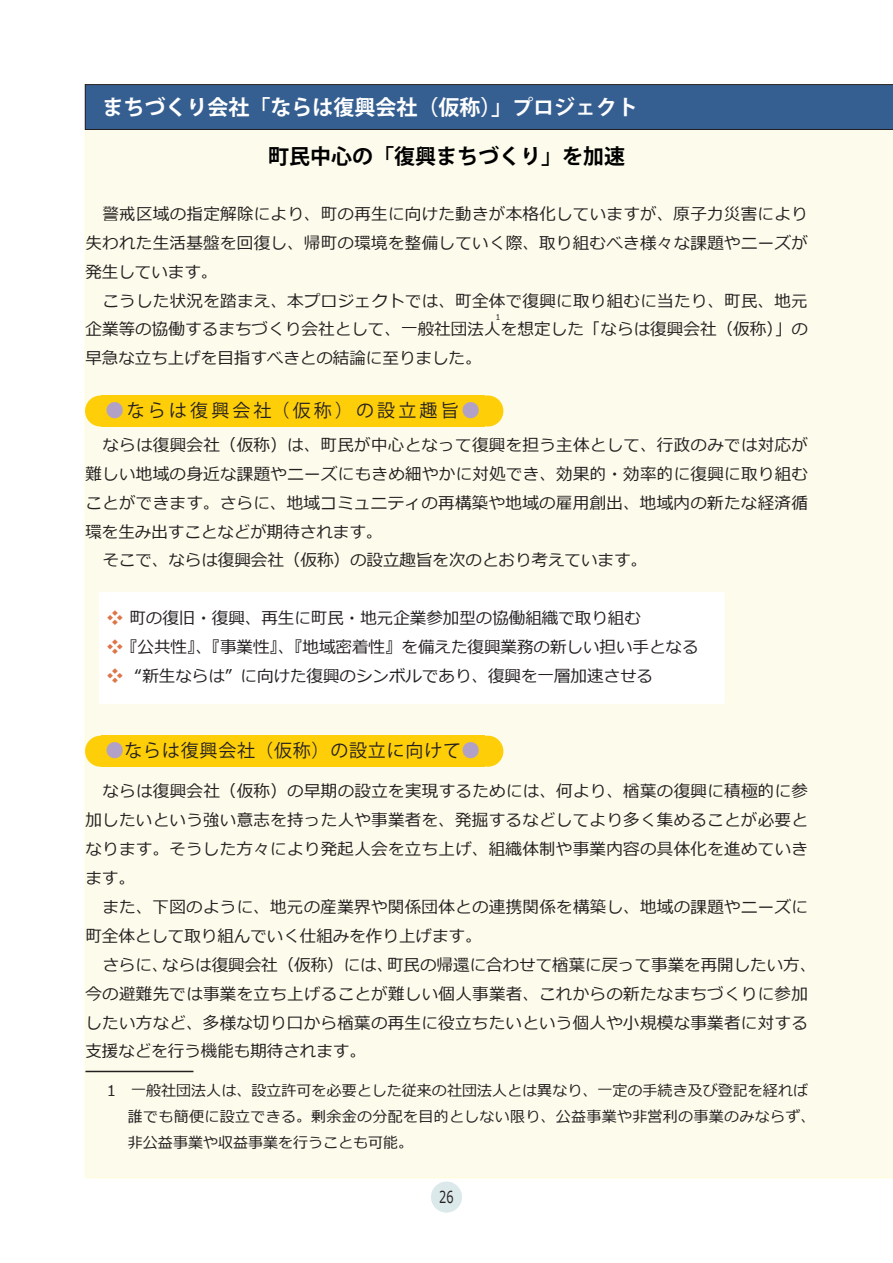
<style>
.page{position:relative;width:893px;height:1263px;background:#fff}
.page>*{position:absolute;margin:0;border:0;box-sizing:border-box;transform-origin:0 0}
.コラム大見出し{font:700 21px "Koz Go Pr 6 N";color:#fff}
.コラム大見出し-2{font:700 21px "Koz Go Pr 6 N";color:#000}
.コラム見出し{font:18px "Koz Go Pr 6 N";letter-spacing:.045em;color:#231f20}
.コラム見出し-2{font:18px "Koz Go Pr 6 N";letter-spacing:.175em;color:#231f20}
.本文{font:16.5px/28.8px "Meiryo";letter-spacing:.005em;color:#231f20;text-align:justify}
.本文-2{font:16.5px "Meiryo";letter-spacing:.005em;color:#231f20;scale:.7 1}
.脚注{font:15px/26.2px "Meiryo";letter-spacing:.005em;color:#231f20}
.本文-3{font:8.25px "Meiryo";color:#231f20}
.s1{color:#b2a1c7}
.s2{color:#dd7549}
</style>
<div class="page">
<div style="left:431px;top:1182px;width:31px;height:30px;background:#dce9eb;border-radius:50%"></div>
<div style="left:85px;top:130px;width:808px;height:1048px;background:#fdfcec"></div>
<div style="left:85px;top:84px;width:808px;height:46px;background:#365f91"></div>
<div style="left:99px;top:592px;width:625px;height:112px;background:#fff"></div>
<hr style="left:85px;top:1071px;width:108px;height:1px;background:#231f20">
<div style="left:85px;top:395px;width:31px;height:31px;background:#fece08;border-radius:50%"></div>
<div style="left:472px;top:395px;width:31px;height:31px;background:#fece08;border-radius:50%"></div>
<div style="left:101px;top:395px;width:384px;height:31px;background:#fece08"></div>
<div style="left:85px;top:736px;width:31px;height:31px;background:#fece08;border-radius:50%"></div>
<div style="left:472px;top:736px;width:31px;height:31px;background:#fece08;border-radius:50%"></div>
<div style="left:101px;top:736px;width:384px;height:31px;background:#fece08"></div>
<p class="コラム大見出し" style="left:102px;top:95px;width:537px">まちづくり会社「ならは復興会社（仮称）」プロジェクト</p>
<p class="コラム大見出し-2" style="left:268px;top:144px;width:358px">町民中心の「復興まちづくり」を加速</p>
<p class="本文" style="left:85px;top:200px;width:724px;text-indent:17px">警戒区域の指定解除により、町の再生に向けた動きが本格化していますが、原子力災害により失われた生活基盤を回復し、帰町の環境を整備していく際、取り組むべき様々な課題やニーズが発生しています。</p>
<p class="本文" style="left:85px;top:287px;width:724px;text-align:right">こうした状況を踏まえ、本プロジェクトでは、町全体で復興に取り組むに当たり、町民、地元企業等の協働するまちづくり会社として、一般社団法人を想定した「ならは復興会社（仮称）」の</p>
<p class="本文-3" style="left:496px;top:311px;width:7px">1</p>
<p class="本文" style="left:85px;top:345px;width:398px">早急な立ち上げを目指すべきとの結論に至りました。</p>
<p class="コラム見出し-2" style="left:106px;top:400px;width:376px"><span class="s1">●</span>ならは復興会社（仮称）の設立趣旨<span class="s1">●</span></p>
<p class="本文" style="left:85px;top:431px;width:724px;text-indent:17px">ならは復興会社（仮称）は、町民が中心となって復興を担う主体として、行政のみでは対応が難しい地域の身近な課題やニーズにもきめ細やかに対処でき、効果的・効率的に復興に取り組むことができます。さらに、地域コミュニティの再構築や地域の雇用創出、地域内の新たな経済循環を生み出すことなどが期待されます。</p>
<p class="本文" style="left:102px;top:547px;width:546px">そこで、ならは復興会社（仮称）の設立趣旨を次のとおり考えています。</p>
<p class="本文" style="left:107px;top:605px;width:536px"><span class="s2">❖</span> 町の復旧・復興、再生に町民・地元企業参加型の協働組織で取り組む</p>
<p class="本文" style="left:107px;top:634px;width:593px"><span class="s2">❖</span> 『公共性』、『事業性』、『地域密着性』を備えた復興業務の新しい担い手となる</p>
<p class="本文" style="left:107px;top:662px;width:548px"><span class="s2">❖</span> “新生ならは” に向けた復興のシンボルであり、復興を一層加速させる</p>
<p class="コラム見出し" style="left:106px;top:740px;width:376px"><span class="s1">●</span>ならは復興会社（仮称）の設立に向けて<span class="s1">●</span></p>
<p class="本文" style="left:85px;top:778px;width:724px;text-indent:17px">ならは復興会社（仮称）の早期の設立を実現するためには、何より、楢葉の復興に積極的に参加したいという強い意志を持った人や事業者を、発掘するなどしてより多く集めることが必要となります。そうした方々により発起人会を立ち上げ、組織体制や事業内容の具体化を進めていきます。</p>
<p class="本文" style="left:85px;top:893px;width:724px;text-indent:17px">また、下図のように、地元の産業界や関係団体との連携関係を構築し、地域の課題やニーズに町全体として取り組んでいく仕組みを作り上げます。</p>
<p class="本文" style="left:85px;top:951px;width:732px;text-align:left;text-indent:17px">さらに、ならは復興会社（仮称）には、町民の帰還に合わせて楢葉に戻って事業を再開したい方、今の避難先では事業を立ち上げることが難しい個人事業者、これからの新たなまちづくりに参加したい方など、多様な切り口から楢葉の再生に役立ちたいという個人や小規模な事業者に対する支援などを行う機能も期待されます。</p>
<p class="脚注" style="left:128px;top:1078px;width:689px;text-indent:-21px">1　一般社団法人は、設立許可を必要とした従来の社団法人とは異なり、一定の手続き及び登記を経れば誰でも簡便に設立できる。剰余金の分配を目的としない限り、公益事業や非営利の事業のみならず、非公益事業や収益事業を行うことも可能。</p>
<p class="本文-2" style="left:439px;top:1186px;width:22px">26</p>
</div>
